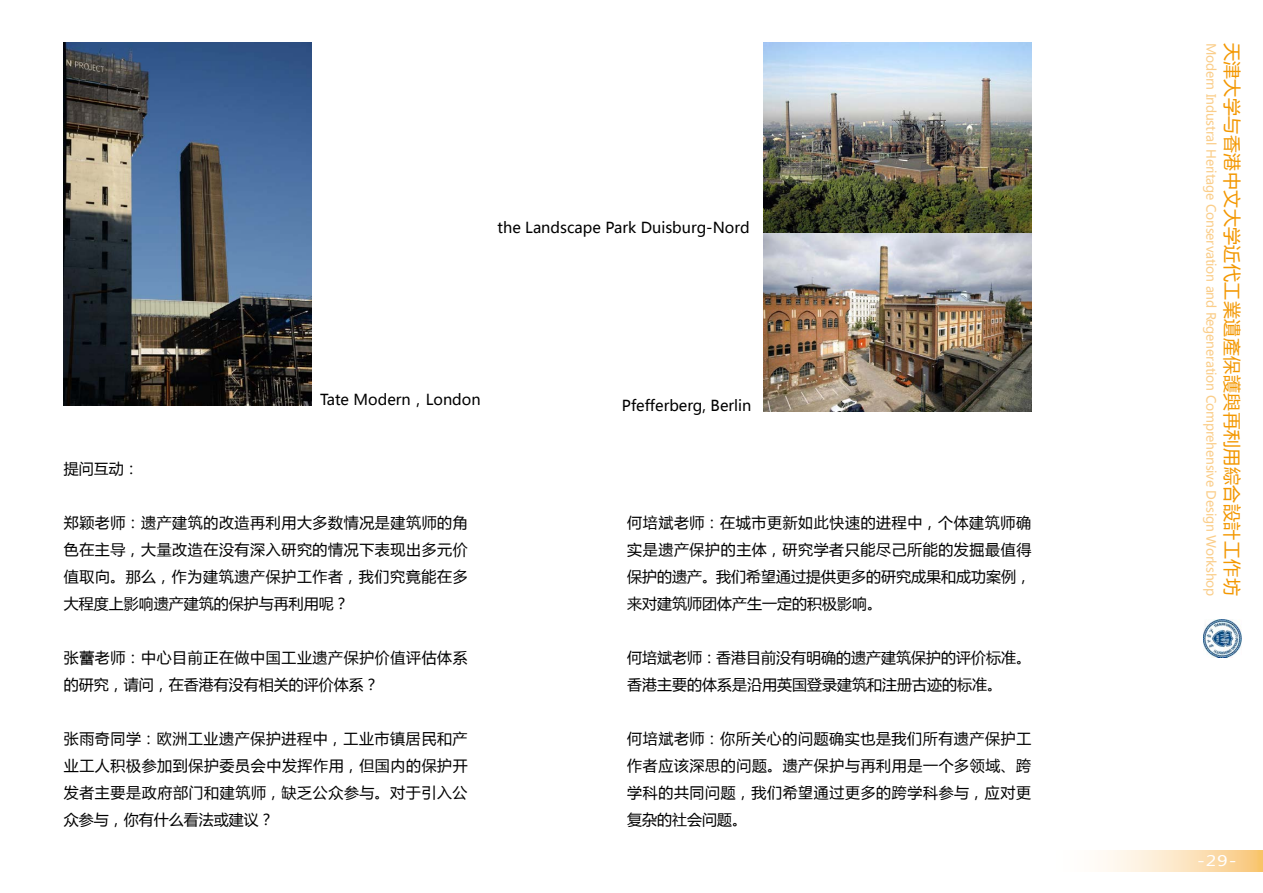
<style>
.page{position:relative;width:1263px;height:893px;background:#fff}
.page>*{position:absolute;margin:0;border:0;box-sizing:border-box;transform-origin:0 0}
.t1{font:18px "Microsoft Ya Hei";letter-spacing:.025em;color:#f39700}
.t2{font:15px/27px "Microsoft Ya Hei";color:#000;text-align:justify}
.t3{font:15px/27px "Microsoft Ya Hei";letter-spacing:.04em;color:#000}
.t4{font:14.4px "Microsoft Ya Hei";color:#fff;scale:1.25 1}
.t5{font:12.75px "Microsoft Ya Hei";letter-spacing:-.015em;color:#facd89}
</style>
<div class="page">
<svg style="left:1100px;top:850px;width:163px;height:21px;background:#fce3be"></svg>
<img style="left:1204px;top:620px;width:37px;height:37px">
<img style="left:64px;top:43px;width:247px;height:362px">
<img style="left:763px;top:43px;width:268px;height:369px">
<p class="t2" style="left:497px;top:213px;width:254px">the Landscape Park Duisburg-Nord</p>
<p class="t2" style="left:320px;top:386px;width:162px">Tate Modern，London</p>
<p class="t2" style="left:622px;top:391px;width:131px">Pfefferberg, Berlin</p>
<p class="t2" style="left:64px;top:454px;width:76px">提问互动：</p>
<p class="t2" style="left:64px;top:508px;width:406px">郑颖老师：遗产建筑的改造再利用大多数情况是建筑师的角色在主导，大量改造在没有深入研究的情况下表现出多元价值取向。那么，作为建筑遗产保护工作者，我们究竟能在多大程度上影响遗产建筑的保护与再利用呢？</p>
<p class="t3" style="left:64px;top:643px;width:406px">张蕾老师：中心目前正在做中国工业遗产保护价值评估体系的研究，请问，在香港有没有相关的评价体系？</p>
<p class="t2" style="left:64px;top:724px;width:406px">张雨奇同学：欧洲工业遗产保护进程中，工业市镇居民和产业工人积极参加到保护委员会中发挥作用，但国内的保护开发者主要是政府部门和建筑师，缺乏公众参与。对于引入公众参与，你有什么看法或建议？</p>
<p class="t2" style="left:627px;top:508px;width:406px">何培斌老师：在城市更新如此快速的进程中，个体建筑师确实是遗产保护的主体，研究学者只能尽己所能的发掘最值得保护的遗产。我们希望通过提供更多的研究成果和成功案例，来对建筑师团体产生一定的积极影响。</p>
<p class="t2" style="left:627px;top:643px;width:405px">何培斌老师：香港目前没有明确的遗产建筑保护的评价标准。香港主要的体系是沿用英国登录建筑和注册古迹的标准。</p>
<p class="t2" style="left:627px;top:724px;width:406px">何培斌老师：你所关心的问题确实也是我们所有遗产保护工作者应该深思的问题。遗产保护与再利用是一个多领域、跨学科的共同问题，我们希望通过更多的跨学科参与，应对更复杂的社会问题。</p>
<p class="t1" style="left:1244px;top:43px;width:555px;rotate:90deg">天津大学与香港中文大学近代工業遺產保護與再利用綜合設計工作坊</p>
<p class="t5" style="left:1219px;top:43px;width:555px;rotate:90deg">Modern Industral Heritage Conservation and Regeneration Comprehensive Design Workshop</p>
<p class="t4" style="left:1197px;top:851px;width:33px">-29-</p>
</div>
